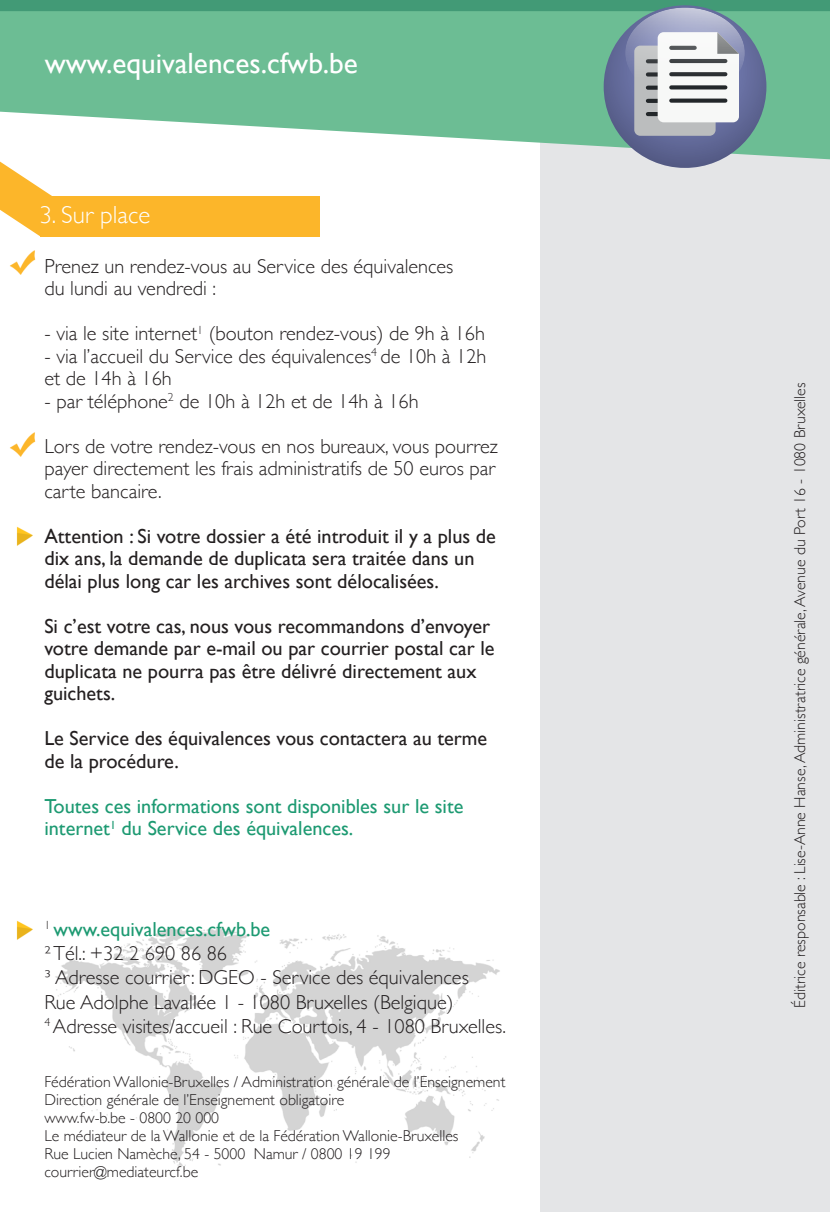
<style>
.page{position:relative;width:830px;height:1212px;background:#fff}
.page>*{position:absolute;margin:0;border:0;box-sizing:border-box;transform-origin:0 0}
.t1{font:29.25px "Gill Sans";color:#fff}
.t2{font:300 24.75px "Gill Sans";color:#fff}
.t3{font:300 20.25px/22.5px "Gill Sans";color:#231f20}
.t4{font:20.25px/22.5px "Gill Sans";color:#231f20}
.t5{font:20.25px/22.5px "Gill Sans";color:#1d9a72}
.t6{font:20.25px "Gill Sans";color:#1d9a72}
.t7{font:300 15.75px/18px "Gill Sans";color:#231f20}
</style>
<div class="page">
<img style="left:55px;top:929px;width:445px;height:238px">
<div style="left:540px;top:124px;width:289px;height:1088px;background:#e4e5e7"></div>
<div style="left:0;top:0;width:829px;height:11px;background:#429a76"></div>
<svg style="left:0;top:11px;width:829px;height:148px;fill:#6cbd94"></svg>
<svg style="left:595px;top:0;width:178px;height:168px"></svg>
<div style="left:40px;top:196px;width:279px;height:40px;background:#fcb62a"></div>
<svg style="left:0;top:162px;width:52px;height:74px"></svg>
<img style="left:10px;top:250px;width:26px;height:25px">
<img style="left:10px;top:432px;width:26px;height:25px">
<img style="left:16px;top:920px;width:17px;height:20px">
<img style="left:16px;top:526px;width:17px;height:20px">
<p class="t1" style="left:45px;top:46px;width:314px">www.equivalences.cfwb.be</p>
<p class="t2" style="left:40px;top:195px;width:112px">3. Sur place</p>
<p class="t3" style="left:44px;top:254px;width:410px">Prenez un rendez-vous au Service des équivalences du lundi au vendredi :</p>
<p class="t3" style="left:44px;top:321px;width:442px">- via le site internet<sup>1</sup> (bouton rendez-vous) de 9h à 16h</p>
<p class="t3" style="left:44px;top:344px;width:443px">- via l’accueil du Service des équivalences<sup>4</sup> de 10h à 12h et de 14h à 16h</p>
<p class="t3" style="left:44px;top:389px;width:375px">- par téléphone<sup>2</sup> de 10h à 12h et de 14h à 16h</p>
<p class="t3" style="left:44px;top:434px;width:455px">Lors de votre rendez-vous en nos bureaux, vous pourrez payer directement les frais administratifs de 50 euros par carte bancaire.</p>
<p class="t4" style="left:44px;top:524px;width:453px">Attention : Si votre dossier a été introduit il y a plus de dix ans, la demande de duplicata sera traitée dans un délai plus long car les archives sont délocalisées.</p>
<p class="t4" style="left:44px;top:614px;width:451px">Si c’est votre cas, nous vous recommandons d’envoyer votre demande par e-mail ou par courrier postal car le duplicata ne pourra pas être délivré directement aux guichets.</p>
<p class="t4" style="left:44px;top:727px;width:444px">Le Service des équivalences vous contactera au terme de la procédure.</p>
<p class="t5" style="left:44px;top:794px;width:420px">Toutes ces informations sont disponibles sur le site internet<sup>1</sup> du Service des équivalences.</p>
<p class="t6" style="left:44px;top:917px;width:227px"><sup>1</sup> www.equivalences.cfwb.be</p>
<p class="t3" style="left:44px;top:941px;width:184px">² Tél.: +32 2 690 86 86</p>
<p class="t3" style="left:44px;top:965px;width:426px">³ Adresse courrier: DGEO - Service des équivalences</p>
<p class="t3" style="left:44px;top:990px;width:410px">Rue Adolphe Lavallée 1 - 1080 Bruxelles (Belgique)</p>
<p class="t3" style="left:44px;top:1014px;width:463px"><sup>4</sup> Adresse visites/accueil : Rue Courtois, 4 - 1080 Bruxelles.</p>
<p class="t7" style="left:44px;top:1072px;width:462px">Fédération Wallonie-Bruxelles / Administration générale de l’Enseignement</p>
<p class="t7" style="left:44px;top:1090px;width:301px">Direction générale de l’Enseignement obligatoire</p>
<p class="t7" style="left:44px;top:1108px;width:176px">www.fw-b.be - 0800 20 000</p>
<p class="t7" style="left:44px;top:1126px;width:415px">Le médiateur de la Wallonie et de la Fédération Wallonie-Bruxelles</p>
<p class="t7" style="left:44px;top:1144px;width:347px">Rue Lucien Namèche, 54 - 5000 Namur / 0800 19 199 courrier@mediateurcf.be</p>
<p class="t7" style="left:789px;top:1008px;width:627px;rotate:-90deg">Éditrice responsable : Lise-Anne Hanse, Administratrice générale, Avenue du Port 16 - 1080 Bruxelles</p>
</div>
